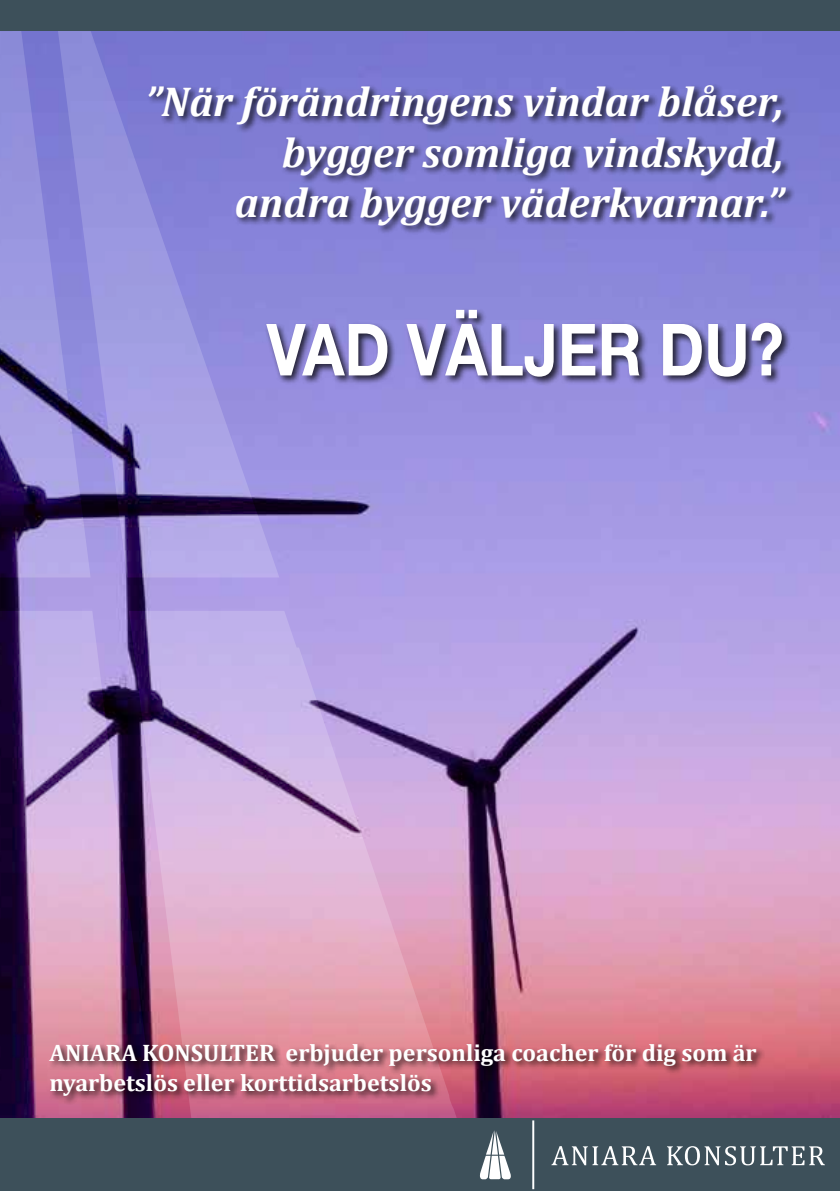
<style>
.page{position:relative;width:840px;height:1191px;background:#fff}
.page>*{position:absolute;margin:0;border:0;box-sizing:border-box;transform-origin:0 0}
.t1{font:700 72px "Helvetica Neue";color:#fff;scale:.85 1}
.t2{font:italic 700 42px/50.4px "Cambria";color:#fff;text-align:right}
.t3{font:700 24px/30px "Cambria";color:#fff}
</style>
<div class="page">
<img style="left:0;top:30px;width:839px;height:1089px">
<svg style="left:0;top:611px;width:129px;height:508px"></svg>
<svg style="left:0;top:30px;width:38px;height:547px"></svg>
<svg style="left:129px;top:611px;width:346px;height:508px"></svg>
<svg style="left:38px;top:30px;width:241px;height:547px"></svg>
<div style="left:0;top:1119px;width:839px;height:72px;background:#3d505a"></div>
<div style="left:47px;top:1042px;width:717px;height:63px;background:#000;opacity:.75"></div>
<svg style="left:480px;top:1130px;width:30px;height:49px"></svg>
<hr style="left:532px;top:1120px;width:2px;height:69px;background:#fff">
<svg style="left:551px;top:1146px;width:104px;height:19px"></svg>
<svg style="left:667px;top:1146px;width:157px;height:19px"></svg>
<div style="left:146px;top:83px;width:648px;height:303px;background:#000;opacity:.75"></div>
<div style="left:0;top:0;width:839px;height:30px;background:#3d505a"></div>
<h2 class="t2" style="left:145px;top:76px;width:640px">”När förändringens vindar blåser, bygger somliga vindskydd,<br>andra bygger väderkvarnar.”</h2>
<h1 class="t1" style="left:266px;top:305px;width:609px">VAD VÄLJER DU?</h1>
<p class="t3" style="left:49px;top:1037px;width:708px">ANIARA KONSULTER erbjuder personliga coacher för dig som är nyarbetslös eller korttidsarbetslös</p>
</div>
